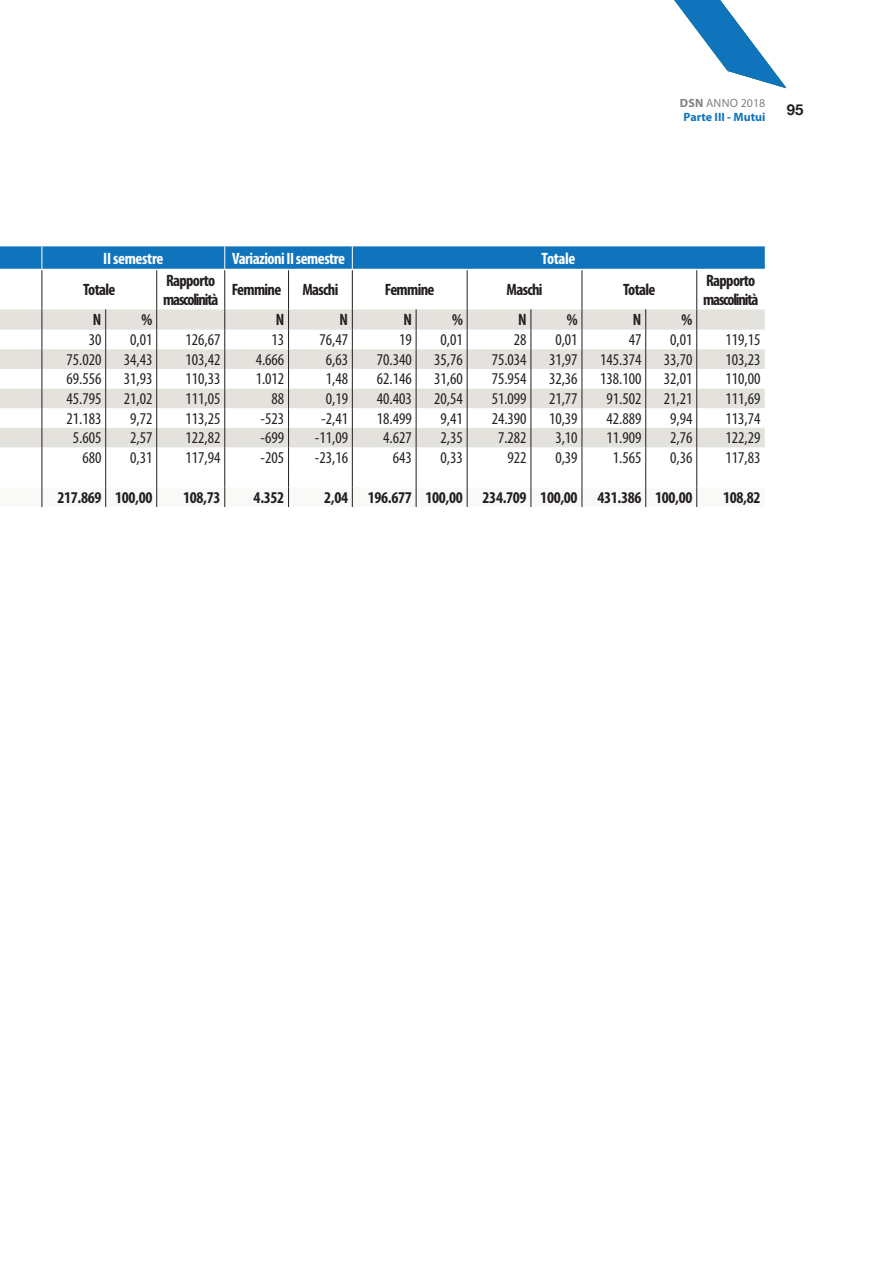
<style>
.page{position:relative;width:893px;height:1263px;background:#fff}
.page>*{position:absolute;margin:0;border:0;box-sizing:border-box;transform-origin:0 0}
.t1{font:condensed 16.5px "Myriad Pro";color:#231f20}
.t2{font:700 condensed 16.5px "Myriad Pro";letter-spacing:-.04em;color:#231f20}
.t3{font:700 condensed 16.5px "Myriad Pro";letter-spacing:-.02em;color:#231f20}
.t4{font:700 condensed 16.5px/19.5px "Myriad Pro";letter-spacing:-.07em;color:#231f20}
.t5{font:700 condensed 16.5px "Myriad Pro";letter-spacing:-.03em;color:#fff}
.t6{font:700 15px "Helvetica Neue";color:#231f20}
.t7{font:700 12px/14.4px "Myriad Pro";color:#1074bc;text-align:center}
.s1{color:#808285}
.s2{font-weight:400;color:#808285}
</style>
<div class="page">
<svg style="left:674px;top:0;width:113px;height:88px"></svg>
<svg style="left:0;top:246px;width:765px;height:23px;background:#1778be"></svg>
<hr style="left:42px;top:270px;width:1px;height:39px;background:#231f20">
<hr style="left:156px;top:270px;width:1px;height:39px;background:#231f20">
<hr style="left:224px;top:270px;width:1px;height:39px;background:#231f20">
<hr style="left:288px;top:270px;width:1px;height:39px;background:#231f20">
<hr style="left:352px;top:270px;width:1px;height:39px;background:#231f20">
<hr style="left:467px;top:270px;width:1px;height:39px;background:#231f20">
<hr style="left:582px;top:270px;width:1px;height:39px;background:#231f20">
<hr style="left:696px;top:270px;width:1px;height:39px;background:#231f20">
<svg style="left:0;top:309px;width:765px;height:198px"></svg>
<p class="t7" style="left:680px;top:95px;width:87px"><span class="s1">DSN</span> <span class="s2">ANNO 2018<br></span>Parte III - Mutui</p>
<p class="t6" style="left:787px;top:98px;width:18px">95</p>
<p class="t5" style="left:103px;top:248px;width:62px">II semestre</p>
<p class="t5" style="left:232px;top:248px;width:115px">Variazioni II semestre</p>
<p class="t5" style="left:542px;top:248px;width:35px">Totale</p>
<p class="t2" style="left:83px;top:280px;width:34px">Totale</p>
<p class="t4" style="left:163px;top:270px;width:57px">Rapporto mascolinità</p>
<p class="t2" style="left:232px;top:280px;width:51px">Femmine</p>
<p class="t2" style="left:302px;top:280px;width:38px">Maschi</p>
<p class="t2" style="left:385px;top:280px;width:51px">Femmine</p>
<p class="t2" style="left:506px;top:280px;width:38px">Maschi</p>
<p class="t2" style="left:623px;top:280px;width:34px">Totale</p>
<p class="t4" style="left:703px;top:270px;width:57px">Rapporto mascolinità</p>
<p class="t2" style="left:93px;top:309px;width:10px">N</p>
<p class="t2" style="left:142px;top:309px;width:12px">%</p>
<p class="t2" style="left:276px;top:309px;width:10px">N</p>
<p class="t2" style="left:340px;top:309px;width:10px">N</p>
<p class="t2" style="left:403px;top:309px;width:10px">N</p>
<p class="t2" style="left:452px;top:309px;width:12px">%</p>
<p class="t2" style="left:518px;top:309px;width:10px">N</p>
<p class="t2" style="left:567px;top:309px;width:12px">%</p>
<p class="t2" style="left:633px;top:309px;width:10px">N</p>
<p class="t2" style="left:682px;top:309px;width:12px">%</p>
<p class="t1" style="left:89px;top:330px;width:14px">30</p>
<p class="t1" style="left:130px;top:330px;width:24px">0,01</p>
<p class="t1" style="left:186px;top:330px;width:36px">126,67</p>
<p class="t1" style="left:272px;top:330px;width:14px">13</p>
<p class="t1" style="left:319px;top:330px;width:30px">76,47</p>
<p class="t1" style="left:399px;top:330px;width:14px">19</p>
<p class="t1" style="left:441px;top:330px;width:24px">0,01</p>
<p class="t1" style="left:514px;top:330px;width:14px">28</p>
<p class="t1" style="left:555px;top:330px;width:24px">0,01</p>
<p class="t1" style="left:629px;top:330px;width:14px">47</p>
<p class="t1" style="left:670px;top:330px;width:24px">0,01</p>
<p class="t1" style="left:725px;top:330px;width:36px">119,15</p>
<p class="t1" style="left:66px;top:349px;width:36px">75.020</p>
<p class="t1" style="left:124px;top:349px;width:30px">34,43</p>
<p class="t1" style="left:186px;top:349px;width:36px">103,42</p>
<p class="t1" style="left:256px;top:349px;width:30px">4.666</p>
<p class="t1" style="left:326px;top:349px;width:24px">6,63</p>
<p class="t1" style="left:377px;top:349px;width:36px">70.340</p>
<p class="t1" style="left:434px;top:349px;width:30px">35,76</p>
<p class="t1" style="left:492px;top:349px;width:36px">75.034</p>
<p class="t1" style="left:549px;top:349px;width:30px">31,97</p>
<p class="t1" style="left:600px;top:349px;width:43px">145.374</p>
<p class="t1" style="left:664px;top:349px;width:30px">33,70</p>
<p class="t1" style="left:725px;top:349px;width:36px">103,23</p>
<p class="t1" style="left:66px;top:369px;width:36px">69.556</p>
<p class="t1" style="left:124px;top:369px;width:30px">31,93</p>
<p class="t1" style="left:186px;top:369px;width:36px">110,33</p>
<p class="t1" style="left:256px;top:369px;width:30px">1.012</p>
<p class="t1" style="left:326px;top:369px;width:24px">1,48</p>
<p class="t1" style="left:377px;top:369px;width:36px">62.146</p>
<p class="t1" style="left:434px;top:369px;width:30px">31,60</p>
<p class="t1" style="left:492px;top:369px;width:36px">75.954</p>
<p class="t1" style="left:549px;top:369px;width:30px">32,36</p>
<p class="t1" style="left:600px;top:369px;width:43px">138.100</p>
<p class="t1" style="left:664px;top:369px;width:30px">32,01</p>
<p class="t1" style="left:725px;top:369px;width:36px">110,00</p>
<p class="t1" style="left:66px;top:388px;width:36px">45.795</p>
<p class="t1" style="left:124px;top:388px;width:30px">21,02</p>
<p class="t1" style="left:186px;top:388px;width:36px">111,05</p>
<p class="t1" style="left:272px;top:388px;width:14px">88</p>
<p class="t1" style="left:326px;top:388px;width:24px">0,19</p>
<p class="t1" style="left:377px;top:388px;width:36px">40.403</p>
<p class="t1" style="left:434px;top:388px;width:30px">20,54</p>
<p class="t1" style="left:492px;top:388px;width:36px">51.099</p>
<p class="t1" style="left:549px;top:388px;width:30px">21,77</p>
<p class="t1" style="left:606px;top:388px;width:36px">91.502</p>
<p class="t1" style="left:664px;top:388px;width:30px">21,21</p>
<p class="t1" style="left:725px;top:388px;width:36px">111,69</p>
<p class="t1" style="left:66px;top:408px;width:36px">21.183</p>
<p class="t1" style="left:130px;top:408px;width:24px">9,72</p>
<p class="t1" style="left:186px;top:408px;width:36px">113,25</p>
<p class="t1" style="left:261px;top:408px;width:25px">-523</p>
<p class="t1" style="left:321px;top:408px;width:28px">-2,41</p>
<p class="t1" style="left:377px;top:408px;width:36px">18.499</p>
<p class="t1" style="left:441px;top:408px;width:24px">9,41</p>
<p class="t1" style="left:492px;top:408px;width:36px">24.390</p>
<p class="t1" style="left:549px;top:408px;width:30px">10,39</p>
<p class="t1" style="left:606px;top:408px;width:36px">42.889</p>
<p class="t1" style="left:670px;top:408px;width:24px">9,94</p>
<p class="t1" style="left:725px;top:408px;width:36px">113,74</p>
<p class="t1" style="left:73px;top:428px;width:30px">5.605</p>
<p class="t1" style="left:130px;top:428px;width:24px">2,57</p>
<p class="t1" style="left:186px;top:428px;width:36px">122,82</p>
<p class="t1" style="left:261px;top:428px;width:25px">-699</p>
<p class="t1" style="left:315px;top:428px;width:35px">-11,09</p>
<p class="t1" style="left:383px;top:428px;width:30px">4.627</p>
<p class="t1" style="left:441px;top:428px;width:24px">2,35</p>
<p class="t1" style="left:498px;top:428px;width:30px">7.282</p>
<p class="t1" style="left:555px;top:428px;width:24px">3,10</p>
<p class="t1" style="left:606px;top:428px;width:36px">11.909</p>
<p class="t1" style="left:670px;top:428px;width:24px">2,76</p>
<p class="t1" style="left:725px;top:428px;width:36px">122,29</p>
<p class="t1" style="left:82px;top:447px;width:21px">680</p>
<p class="t1" style="left:130px;top:447px;width:24px">0,31</p>
<p class="t1" style="left:186px;top:447px;width:36px">117,94</p>
<p class="t1" style="left:261px;top:447px;width:25px">-205</p>
<p class="t1" style="left:315px;top:447px;width:35px">-23,16</p>
<p class="t1" style="left:393px;top:447px;width:21px">643</p>
<p class="t1" style="left:441px;top:447px;width:24px">0,33</p>
<p class="t1" style="left:508px;top:447px;width:21px">922</p>
<p class="t1" style="left:555px;top:447px;width:24px">0,39</p>
<p class="t1" style="left:613px;top:447px;width:30px">1.565</p>
<p class="t1" style="left:670px;top:447px;width:24px">0,36</p>
<p class="t1" style="left:725px;top:447px;width:36px">117,83</p>
<p class="t3" style="left:57px;top:487px;width:97px">217.869 100,00</p>
<p class="t2" style="left:183px;top:487px;width:39px">108,73</p>
<p class="t2" style="left:254px;top:487px;width:32px">4.352</p>
<p class="t3" style="left:324px;top:487px;width:370px">2,04 196.677 100,00 234.709 100,00 431.386 100,00</p>
<p class="t2" style="left:723px;top:487px;width:39px">108,82</p>
</div>
